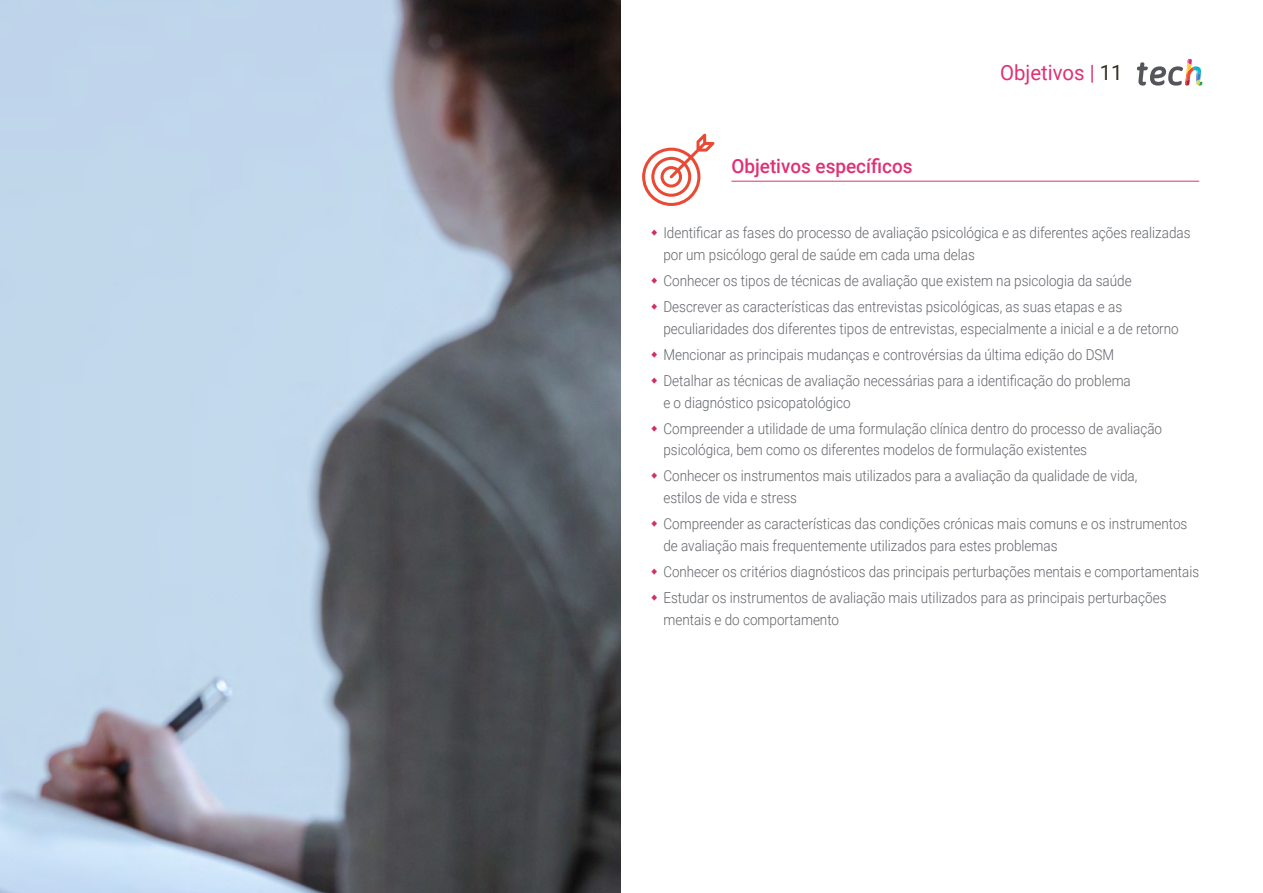
<style>
.page{position:relative;width:1263px;height:893px;background:#fff}
.page>*{position:absolute;margin:0;border:0;box-sizing:border-box;transform-origin:0 0}
.t1{font:21px "Roboto";color:#df3174}
.t2{font:500 19.5px "Roboto";color:#df3174}
.t3{font:300 15px/26px "Roboto";color:#61646a;scale:.9 1}
.s1{color:#312e20}
</style>
<div class="page">
<hr style="left:731px;top:181px;width:468px;height:1px;background:#df3174">
<svg style="left:642px;top:134px;width:72px;height:72px"></svg>
<svg style="left:1137px;top:59px;width:65px;height:27px"></svg>
<img style="left:0;top:0;width:621px;height:893px">
<h2 class="t2" style="left:731px;top:152px;width:183px">Objetivos específicos</h2>
<h1 class="t1" style="left:1000px;top:57px;width:124px">Objetivos | <span class="s1">11</span></h1>
<p class="t3" style="left:663px;top:222px;width:587px;line-height:21.8px">Identificar as fases do processo de avaliação psicológica e as diferentes ações realizadas por um psicólogo geral de saúde em cada uma delas</p>
<p class="t3" style="left:663px;top:267px;width:522px">Conhecer os tipos de técnicas de avaliação que existem na psicologia da saúde<br>Descrever as características das entrevistas psicológicas, as suas etapas e as</p>
<p class="t3" style="left:663px;top:315px;width:574px">peculiaridades dos diferentes tipos de entrevistas, especialmente a inicial e a de retorno<br>Mencionar as principais mudanças e controvérsias da última edição do DSM<br>Detalhar as técnicas de avaliação necessárias para a identificação do problema</p>
<p class="t3" style="left:663px;top:389px;width:556px">e o diagnóstico psicopatológico<br>Compreender a utilidade de uma formulação clínica dentro do processo de avaliação</p>
<p class="t3" style="left:663px;top:436px;width:528px">psicológica, bem como os diferentes modelos de formulação existentes<br>Conhecer os instrumentos mais utilizados para a avaliação da qualidade de vida,</p>
<p class="t3" style="left:663px;top:484px;width:584px">estilos de vida e stress<br>Compreender as características das condições crónicas mais comuns e os instrumentos</p>
<p class="t3" style="left:663px;top:532px;width:597px">de avaliação mais frequentemente utilizados para estes problemas<br>Conhecer os critérios diagnósticos das principais perturbações mentais e comportamentais<br>Estudar os instrumentos de avaliação mais utilizados para as principais perturbações</p>
<p class="t3" style="left:663px;top:606px;width:197px">mentais e do comportamento</p>
</div>
